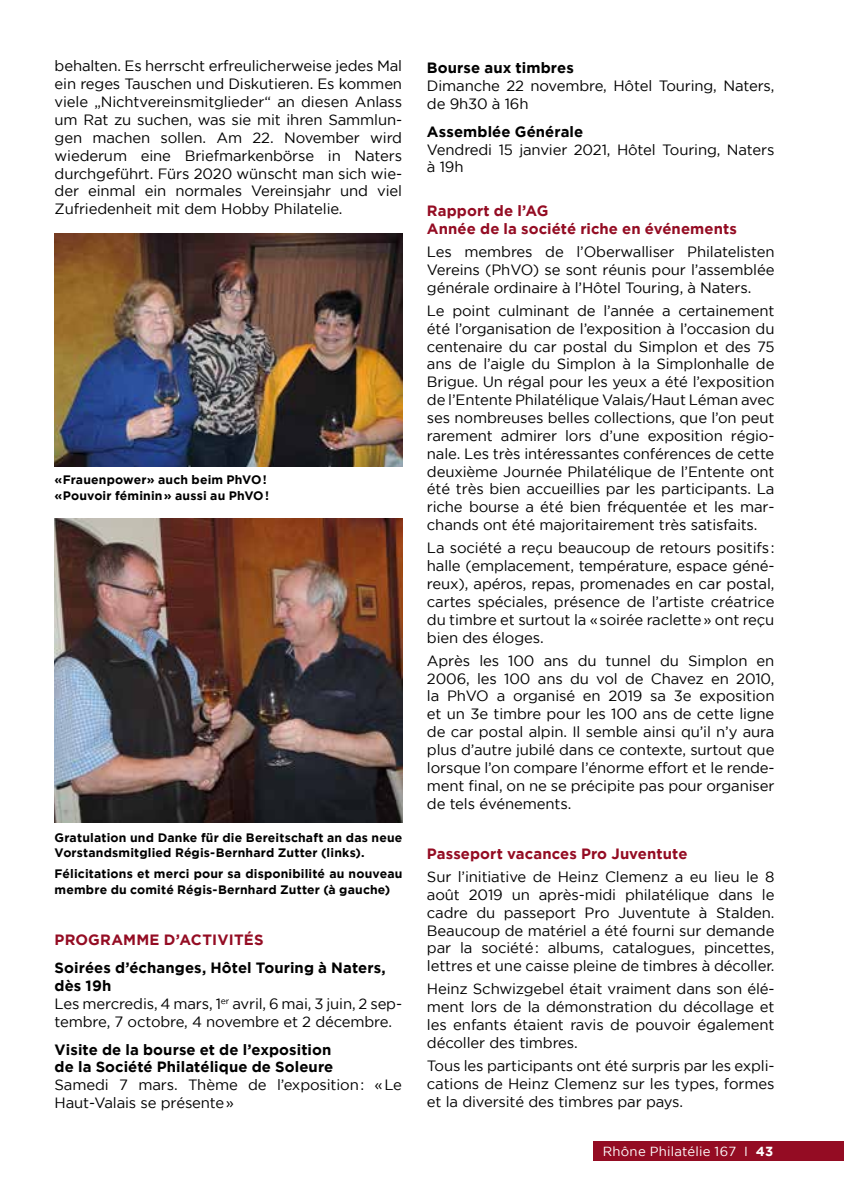
<style>
.page{position:relative;width:844px;height:1191px;background:#fff}
.page>*{position:absolute;margin:0;border:0;box-sizing:border-box;transform-origin:0 0}
.t1{font:14.88px/17.8px "Gotham";letter-spacing:-.01em;color:#000;text-align:justify}
.t2{font:700 14.88px/17.5px "Gotham";letter-spacing:.005em;color:#000}
.t3{font:700 14.88px/17.8px "Gotham";letter-spacing:.005em;color:#940c23}
.t4{font:13.12px "Gotham";letter-spacing:.02em;color:#fff}
.t5{font:700 12.25px/15.8px "Gotham";letter-spacing:.015em;color:#000}
.s1{font-weight:700}
</style>
<div class="page">
<div style="left:593px;top:1141px;width:250px;height:20px;background:#940c23"></div>
<img style="left:55px;top:234px;width:347px;height:232px">
<img style="left:55px;top:519px;width:347px;height:303px">
<p class="t1" style="left:55px;top:57px;width:349px">behalten. Es herrscht erfreulicherweise jedes Mal ein reges Tauschen und Diskutieren. Es kommen viele „Nichtvereinsmitglieder“ an diesen Anlass um Rat zu suchen, was sie mit ihren Sammlun&shy;gen machen sollen. Am 22. November wird wiederum eine Briefmarkenbörse in Naters durchgeführt. Fürs 2020 wünscht man sich wie&shy;der einmal ein normales Vereinsjahr und viel Zufriedenheit mit dem Hobby Philatelie.</p>
<p class="t5" style="left:55px;top:472px;width:216px">«Frauenpower» auch beim PhVO! «Pouvoir féminin» aussi au PhVO!</p>
<p class="t5" style="left:55px;top:829px;width:349px">Gratulation und Danke für die Bereitschaft an das neue<br>Vorstandsmitglied Régis-Bernhard Zutter (links).</p>
<p class="t5" style="left:55px;top:865px;width:349px">Félicitations et merci pour sa disponibilité au nouveau membre du comité Régis-Bernhard Zutter (à gauche)</p>
<p class="t3" style="left:55px;top:930px;width:210px">PROGRAMME D’ACTIVITÉS</p>
<p class="t1" style="left:55px;top:959px;width:349px;text-align:left"><span class="s1">Soirées d’échanges, Hôtel Touring à Naters, dès 19h<br></span>Les mercredis, 4 mars, 1<sup>er</sup> avril, 6 mai, 3 juin, 2 sep&shy;tembre, 7 octobre, 4 novembre et 2 décembre.</p>
<p class="t2" style="left:55px;top:1040px;width:280px">Visite de la bourse et de l’exposition de la Société Philatélique de Soleure</p>
<p class="t1" style="left:55px;top:1075px;width:349px">Samedi 7 mars. Thème de l’exposition: «Le<br>Haut-Valais se présente»</p>
<p class="t2" style="left:427px;top:59px;width:148px">Bourse aux timbres</p>
<p class="t1" style="left:427px;top:76px;width:349px">Dimanche 22 novembre, Hôtel Touring, Naters, de 9h30 à 16h</p>
<p class="t2" style="left:427px;top:122px;width:158px">Assemblée Générale</p>
<p class="t1" style="left:427px;top:140px;width:349px">Vendredi 15 janvier 2021, Hôtel Touring, Naters à 19h</p>
<p class="t3" style="left:427px;top:201px;width:311px">Rapport de l’AG<br>Année de la société riche en événements</p>
<p class="t1" style="left:427px;top:243px;width:349px">Les membres de l’Oberwalliser Philatelisten Vereins (PhVO) se sont réunis pour l’assemblée générale ordinaire à l’Hôtel Touring, à Naters.</p>
<p class="t1" style="left:427px;top:301px;width:349px">Le point culminant de l’année a certainement été l’organisation de l’exposition à l’occasion du centenaire du car postal du Simplon et des 75 ans de l’aigle du Simplon à la Simplonhalle de Brigue. Un régal pour les yeux a été l’exposition de l’Entente Philatélique Valais/Haut Léman avec ses nombreuses belles collections, que l’on peut rarement admirer lors d’une exposition régio&shy;nale. Les très intéressantes conférences de cette deuxième Journée Philatélique de l’Entente ont été très bien accueillies par les participants. La riche bourse a été bien fréquentée et les mar&shy;chands ont été majoritairement très satisfaits.</p>
<p class="t1" style="left:427px;top:539px;width:349px">La société a reçu beaucoup de retours positifs: halle (emplacement, température, espace géné&shy;reux), apéros, repas, promenades en car postal, cartes spéciales, présence de l’artiste créatrice du timbre et surtout la «soirée raclette» ont reçu bien des éloges.</p>
<p class="t1" style="left:427px;top:651px;width:349px">Après les 100 ans du tunnel du Simplon en 2006, les 100 ans du vol de Chavez en 2010, la PhVO a organisé en 2019 sa 3e exposition et un 3e timbre pour les 100 ans de cette ligne de car postal alpin. Il semble ainsi qu’il n’y aura plus d’autre jubilé dans ce contexte, surtout que lorsque l’on compare l’énorme effort et le rende&shy;ment final, on ne se précipite pas pour organiser de tels événements.</p>
<p class="t3" style="left:427px;top:844px;width:262px">Passeport vacances Pro Juventute</p>
<p class="t1" style="left:427px;top:867px;width:349px">Sur l’initiative de Heinz Clemenz a eu lieu le 8 août 2019 un après-midi philatélique dans le cadre du passeport Pro Juventute à Stalden.<br>Beaucoup de matériel a été fourni sur demande par la société: albums, catalogues, pincettes, lettres et une caisse pleine de timbres à décoller.</p>
<p class="t1" style="left:427px;top:980px;width:349px">Heinz Schwizgebel était vraiment dans son élé&shy;ment lors de la démonstration du décollage et les enfants étaient ravis de pouvoir également décoller des timbres.</p>
<p class="t1" style="left:427px;top:1056px;width:349px">Tous les participants ont été surpris par les expli&shy;cations de Heinz Clemenz sur les types, formes et la diversité des timbres par pays.</p>
<p class="t4" style="left:602px;top:1144px;width:172px">Rhône Philatélie 167 I <span class="s1">43</span></p>
</div>
